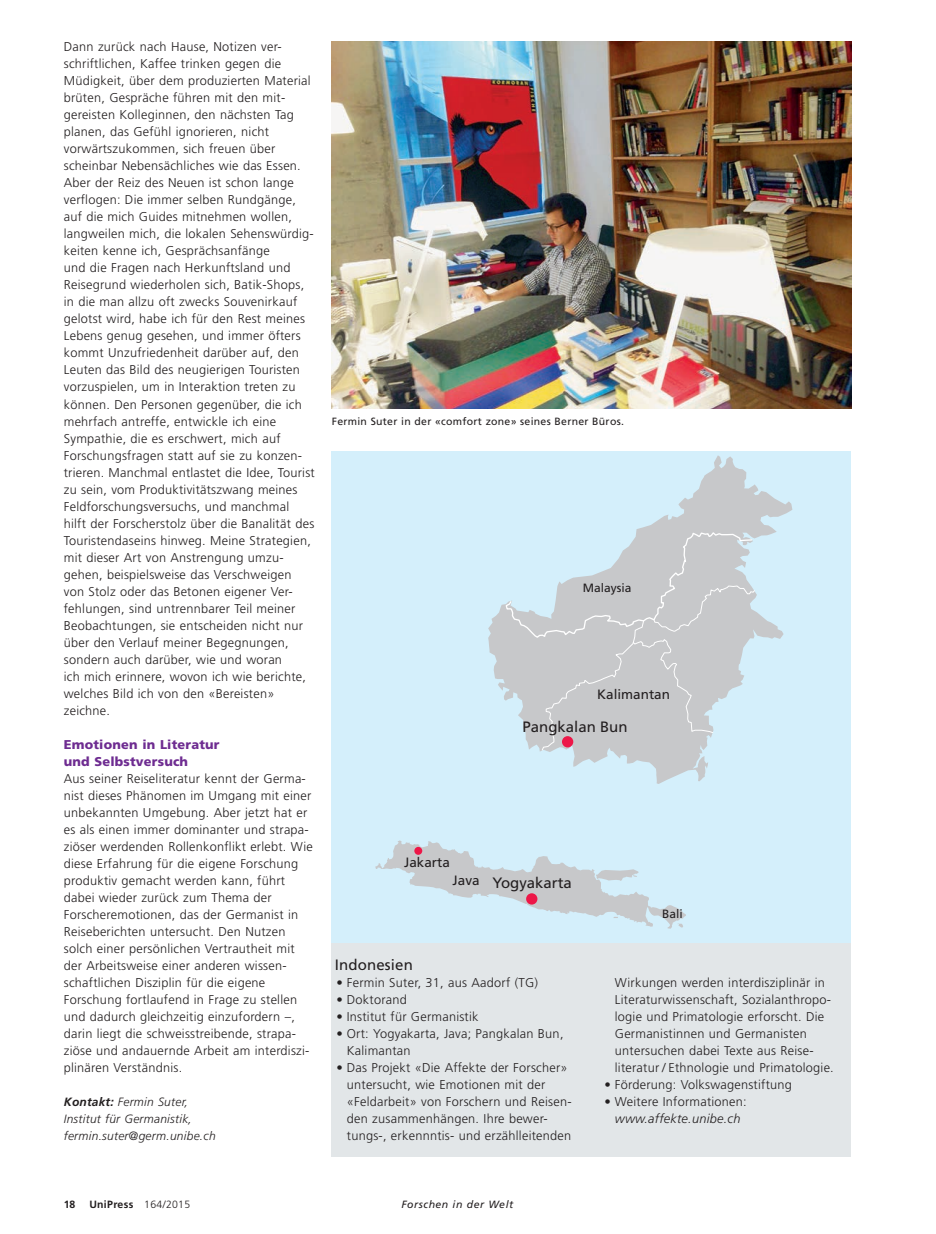
<style>
.page{position:relative;width:936px;height:1234px;background:#fff}
.page>*{position:absolute;margin:0;border:0;box-sizing:border-box;transform-origin:0 0}
.t1{font:15px "Frutiger";color:#231f20}
.t2{font:13.5px "Frutiger";color:#231f20}
.t3{font:300 12.75px/17px "Frutiger";letter-spacing:.02em;color:#231f20}
.t4{font:900 12.75px/17px "Frutiger";letter-spacing:.015em;color:#6e2c91}
.t5{font:italic 300 12.75px "Frutiger";letter-spacing:.02em;color:#231f20}
.t6{font:italic 300 12px/17px "Frutiger";letter-spacing:.02em;color:#231f20}
.t7{font:12px "Frutiger";color:#231f20}
.t8{font:10.5px "Frutiger";letter-spacing:.025em;color:#231f20}
.t9{font:700 10.5px "Frutiger";letter-spacing:.03em;color:#231f20}
.t10{font:italic 10.5px "Frutiger";letter-spacing:.05em;color:#231f20}
.s1{font-weight:700}
.s2{font-weight:300}
</style>
<div class="page">
<div style="left:332px;top:451px;width:518px;height:492px;background:#d4effb"></div>
<div style="left:332px;top:943px;width:518px;height:214px;background:#e2e6e8"></div>
<img style="left:332px;top:41px;width:518px;height:367px">
<svg style="left:488px;top:455px;width:304px;height:328px"></svg>
<svg style="left:504px;top:531px;width:251px;height:219px"></svg>
<svg style="left:375px;top:840px;width:311px;height:88px"></svg>
<div style="left:562px;top:736px;width:11px;height:11px;background:#ed1748;border-radius:50%"></div>
<div style="left:526px;top:893px;width:11px;height:11px;background:#ed1748;border-radius:50%"></div>
<div style="left:414px;top:846px;width:8px;height:8px;background:#ed1748;border-radius:50%"></div>
<p class="t3" style="left:64px;top:38px;width:252px">Dann zurück nach Hause, Notizen ver&shy;schriftlichen, Kaffee trinken gegen die Müdigkeit, über dem produzierten Material brüten, Gespräche führen mit den mit&shy;gereisten Kolleginnen, den nächsten Tag planen, das Gefühl ignorieren, nicht vorwärtszukommen, sich freuen über scheinbar Nebensächliches wie das Essen.<br>Aber der Reiz des Neuen ist schon lange verflogen: Die immer selben Rundgänge, auf die mich Guides mitnehmen wollen, langweilen mich, die lokalen Sehenswürdig&shy;keiten kenne ich, Gesprächsanfänge<br>und die Fragen nach Herkunftsland und Reisegrund wiederholen sich, Batik-Shops, in die man allzu oft zwecks Souvenirkauf gelotst wird, habe ich für den Rest meines Lebens genug gesehen, und immer öfters kommt Unzufriedenheit darüber auf, den Leuten das Bild des neugierigen Touristen vorzuspielen, um in Interaktion treten zu können. Den Personen gegenüber, die ich mehrfach antreffe, entwickle ich eine Sympathie, die es erschwert, mich auf Forschungsfragen statt auf sie zu konzen&shy;trieren. Manchmal entlastet die Idee, Tourist zu sein, vom Produktivitätszwang meines Feldforschungsversuchs, und manchmal<br>hilft der Forscherstolz über die Banalität des Touristendaseins hinweg. Meine Strategien, mit dieser Art von Anstrengung umzu&shy;gehen, beispielsweise das Verschweigen von Stolz oder das Betonen eigener Ver&shy;fehlungen, sind untrennbarer Teil meiner Beobachtungen, sie entscheiden nicht nur über den Verlauf meiner Begegnungen, sondern auch darüber, wie und woran<br>ich mich erinnere, wovon ich wie berichte, welches Bild ich von den «Bereisten» zeichne.</p>
<p class="t4" style="left:64px;top:735px;width:157px">Emotionen in Literatur und Selbstversuch</p>
<p class="t3" style="left:64px;top:769px;width:250px">Aus seiner Reiseliteratur kennt der Germa&shy;nist dieses Phänomen im Umgang mit einer unbekannten Umgebung. Aber jetzt hat er es als einen immer dominanter und strapa&shy;ziöser werdenden Rollenkonflikt erlebt. Wie diese Erfahrung für die eigene Forschung produktiv gemacht werden kann, führt dabei wieder zurück zum Thema der Forscheremotionen, das der Germanist in Reiseberichten untersucht. Den Nutzen solch einer persönlichen Vertrautheit mit der Arbeitsweise einer anderen wissen&shy;schaftlichen Disziplin für die eigene Forschung fortlaufend in Frage zu stellen und dadurch gleichzeitig einzufordern –, darin liegt die schweisstreibende, strapa&shy;ziöse und andauernde Arbeit am interdiszi&shy;plinären Verständnis.</p>
<p class="t6" style="left:64px;top:1093px;width:153px"><span class="s1">Kontakt:</span> Fermin Suter,<br>Institut für Germanistik, fermin.suter@germ.unibe.ch</p>
<p class="t8" style="left:332px;top:415px;width:293px">Fermin Suter in der «comfort zone» seines Berner Büros.</p>
<p class="t7" style="left:583px;top:581px;width:50px">Malaysia</p>
<p class="t2" style="left:597px;top:686px;width:74px">Kalimantan</p>
<p class="t1" style="left:522px;top:718px;width:107px">Pangkalan Bun</p>
<p class="t2" style="left:404px;top:854px;width:47px">Jakarta</p>
<p class="t2" style="left:452px;top:872px;width:29px">Java</p>
<p class="t1" style="left:492px;top:874px;width:81px">Yogyakarta</p>
<p class="t7" style="left:662px;top:906px;width:22px">Bali</p>
<p class="t1" style="left:335px;top:955px;width:80px">Indonesien</p>
<p class="t3" style="left:336px;top:974px;width:203px">• Fermin Suter, 31, aus Aadorf (TG)</p>
<p class="t3" style="left:336px;top:991px;width:72px">• Doktorand</p>
<p class="t3" style="left:336px;top:1008px;width:144px">• Institut für Germanistik</p>
<p class="t3" style="left:347px;top:1025px;width:218px;text-indent:-11px">• Ort: Yogyakarta, Java; Pangkalan Bun,<br>Kalimantan</p>
<p class="t3" style="left:347px;top:1059px;width:226px;text-indent:-11px">• Das Projekt «Die Affekte der Forscher» untersucht, wie Emotionen mit der «Feldarbeit» von Forschern und Reisen&shy;den zusammenhängen. Ihre bewer&shy;tungs-, erkennntis- und erzählleitenden</p>
<p class="t3" style="left:615px;top:974px;width:220px">Wirkungen werden interdisziplinär in Literaturwissenschaft, Sozialanthropo&shy;logie und Primatologie erforscht. Die Germanistinnen und Germanisten untersuchen dabei Texte aus Reise&shy;literatur / Ethnologie und Primatologie.</p>
<p class="t3" style="left:604px;top:1076px;width:189px">• Förderung: Volkswagenstiftung</p>
<p class="t3" style="left:604px;top:1093px;width:144px">• Weitere Informationen:</p>
<p class="t5" style="left:615px;top:1111px;width:127px">www.affekte.unibe.ch</p>
<p class="t9" style="left:64px;top:1198px;width:13px">18</p>
<p class="t9" style="left:89px;top:1198px;width:102px">UniPress <span class="s2">164/2015</span></p>
<p class="t10" style="left:401px;top:1198px;width:113px">Forschen in der Welt</p>
</div>
